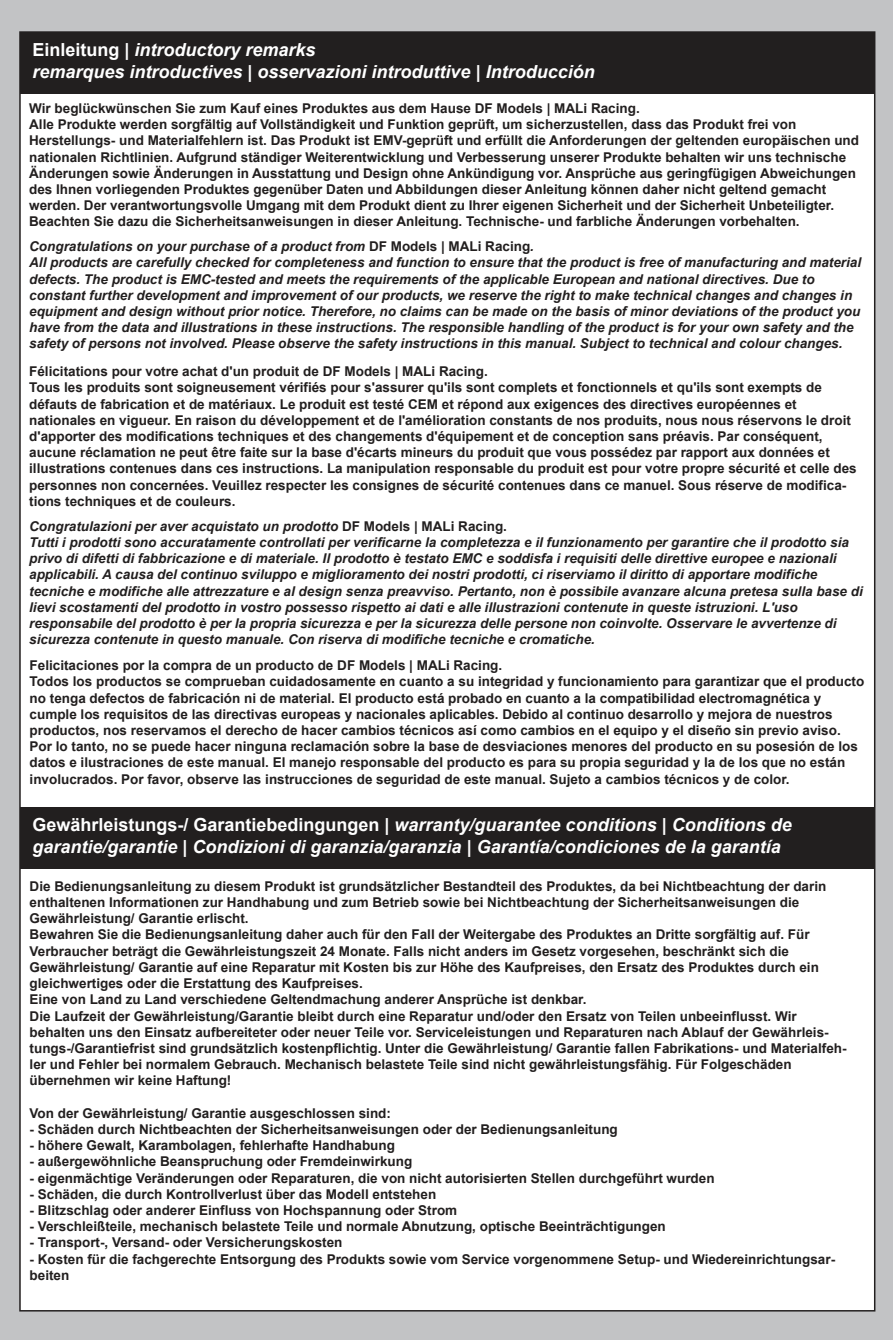
<style>
.page{position:relative;width:893px;height:1340px;background:#fff}
.page>*{position:absolute;margin:0;border:0;box-sizing:border-box;transform-origin:0 0}
.t1{font:italic 700 18px/21.6px "Arial";color:#fff}
.t2{font:700 13.5px/16.2px "Arial";color:#221f1f}
.t3{font:italic 700 13.5px/16.2px "Arial";color:#221f1f}
.s1{font-style:normal}
</style>
<div class="page">
<div style="left:0;top:0;width:893px;height:1339px;background:#c2c3c5"></div>
<div style="left:19px;top:31px;width:856px;height:1280px;background:#fff;border:1px solid #221f1f"></div>
<div style="left:20px;top:32px;width:855px;height:62px;background:#221f1f"></div>
<div style="left:20px;top:807px;width:855px;height:61px;background:#221f1f"></div>
<h1 class="t1" style="left:32px;top:41px;width:564px"><span class="s1">Einleitung |</span> introductory remarks<br>remarques introductives <span class="s1">|</span> osservazioni introduttive | Introducción</h1>
<p class="t2" style="left:29px;top:101px;width:831px">Wir beglückwünschen Sie zum Kauf eines Produktes aus dem Hause DF Models | MALi Racing.<br>Alle Produkte werden sorgfältig auf Vollständigkeit und Funktion geprüft, um sicherzustellen, dass das Produkt frei von Herstellungs- und Materialfehlern ist. Das Produkt ist EMV-geprüft und erfüllt die Anforderungen der geltenden europäischen und nationalen Richtlinien. Aufgrund ständiger Weiterentwicklung und Verbesserung unserer Produkte behalten wir uns technische Änderungen sowie Änderungen in Ausstattung und Design ohne Ankündigung vor. Ansprüche aus geringfügigen Abweichungen des Ihnen vorliegenden Produktes gegenüber Daten und Abbildungen dieser Anleitung können daher nicht geltend gemacht werden. Der verantwortungsvolle Umgang mit dem Produkt dient zu Ihrer eigenen Sicherheit und der Sicherheit Unbeteiligter.<br>Beachten Sie dazu die Sicherheitsanweisungen in dieser Anleitung. Technische- und farbliche Änderungen vorbehalten.</p>
<p class="t3" style="left:29px;top:239px;width:833px">Congratulations on your purchase of a product from <span class="s1">DF Models | MALi Racing</span>.<br>All products are carefully checked for completeness and function to ensure that the product is free of manufacturing and material defects. The product is EMC-tested and meets the requirements of the applicable European and national directives. Due to constant further development and improvement of our products, we reserve the right to make technical changes and changes in equipment and design without prior notice. Therefore, no claims can be made on the basis of minor deviations of the product you have from the data and illustrations in these instructions. The responsible handling of the product is for your own safety and the safety of persons not involved. Please observe the safety instructions in this manual. Subject to technical and colour changes.</p>
<p class="t2" style="left:29px;top:364px;width:829px">Félicitations pour votre achat d'un produit de DF Models | MALi Racing.<br>Tous les produits sont soigneusement vérifiés pour s'assurer qu'ils sont complets et fonctionnels et qu'ils sont exempts de défauts de fabrication et de matériaux. Le produit est testé CEM et répond aux exigences des directives européennes et nationales en vigueur. En raison du développement et de l'amélioration constants de nos produits, nous nous réservons le droit d'apporter des modifications techniques et des changements d'équipement et de conception sans préavis. Par conséquent, aucune réclamation ne peut être faite sur la base d'écarts mineurs du produit que vous possédez par rapport aux données et illustrations contenues dans ces instructions. La manipulation responsable du produit est pour votre propre sécurité et celle des personnes non concernées. Veuillez respecter les consignes de sécurité contenues dans ce manuel. Sous réserve de modifica&shy;tions techniques et de couleurs.</p>
<p class="t3" style="left:29px;top:519px;width:835px">Congratulazioni per aver acquistato un prodotto <span class="s1">DF Models | MALi Racing.<br></span>Tutti i prodotti sono accuratamente controllati per verificarne la completezza e il funzionamento per garantire che il prodotto sia privo di difetti di fabbricazione e di materiale. Il prodotto è testato EMC e soddisfa i requisiti delle direttive europee e nazionali applicabili. A causa del continuo sviluppo e miglioramento dei nostri prodotti, ci riserviamo il diritto di apportare modifiche tecniche e modifiche alle attrezzature e al design senza preavviso. Pertanto, non è possibile avanzare alcuna pretesa sulla base di lievi scostamenti del prodotto in vostro possesso rispetto ai dati e alle illustrazioni contenute in queste istruzioni. L'uso responsabile del prodotto è per la propria sicurezza e per la sicurezza delle persone non coinvolte. Osservare le avvertenze di sicurezza contenute in questo manuale. Con riserva di modifiche tecniche e cromatiche.</p>
<p class="t2" style="left:30px;top:658px;width:836px">Felicitaciones por la compra de un producto de DF Models | MALi Racing.<br>Todos los productos se comprueban cuidadosamente en cuanto a su integridad y funcionamiento para garantizar que el producto no tenga defectos de fabricación ni de material. El producto está probado en cuanto a la compatibilidad electromagnética y cumple los requisitos de las directivas europeas y nacionales aplicables. Debido al continuo desarrollo y mejora de nuestros productos, nos reservamos el derecho de hacer cambios técnicos así como cambios en el equipo y el diseño sin previo aviso.<br>Por lo tanto, no se puede hacer ninguna reclamación sobre la base de desviaciones menores del producto en su posesión de los datos e ilustraciones de este manual. El manejo responsable del producto es para su propia seguridad y la de los que no están involucrados. Por favor, observe las instrucciones de seguridad de este manual. Sujeto a cambios técnicos y de color.</p>
<h1 class="t1" style="left:32px;top:815px;width:761px"><span class="s1">Gewährleistungs-/ Garantiebedingungen |</span> warranty/guarantee conditions | Conditions de garantie/garantie <span class="s1">|</span> Condizioni di garanzia/garanzia | Garantía/condiciones de la garantía</h1>
<p class="t2" style="left:30px;top:879px;width:818px">Die Bedienungsanleitung zu diesem Produkt ist grundsätzlicher Bestandteil des Produktes, da bei Nichtbeachtung der darin enthaltenen Informationen zur Handhabung und zum Betrieb sowie bei Nichtbeachtung der Sicherheitsanweisungen die Gewährleistung/ Garantie erlischt.<br>Bewahren Sie die Bedienungsanleitung daher auch für den Fall der Weitergabe des Produktes an Dritte sorgfältig auf. Für Verbraucher beträgt die Gewährleistungszeit 24 Monate. Falls nicht anders im Gesetz vorgesehen, beschränkt sich die Gewährleistung/ Garantie auf eine Reparatur mit Kosten bis zur Höhe des Kaufpreises, den Ersatz des Produktes durch ein gleichwertiges oder die Erstattung des Kaufpreises.<br>Eine von Land zu Land verschiedene Geltendmachung anderer Ansprüche ist denkbar.<br>Die Laufzeit der Gewährleistung/Garantie bleibt durch eine Reparatur und/oder den Ersatz von Teilen unbeeinflusst. Wir behalten uns den Einsatz aufbereiteter oder neuer Teile vor. Serviceleistungen und Reparaturen nach Ablauf der Gewährleis&shy;tungs-/Garantiefrist sind grundsätzlich kostenpflichtig. Unter die Gewährleistung/ Garantie fallen Fabrikations- und Materialfeh&shy;ler und Fehler bei normalem Gebrauch. Mechanisch belastete Teile sind nicht gewährleistungsfähig. Für Folgeschäden übernehmen wir keine Haftung!</p>
<p class="t2" style="left:30px;top:1106px;width:363px">Von der Gewährleistung/ Garantie ausgeschlossen sind:</p>
<p class="t2" style="left:30px;top:1122px;width:590px">- Schäden durch Nichtbeachten der Sicherheitsanweisungen oder der Bedienungsanleitung</p>
<p class="t2" style="left:30px;top:1138px;width:367px">- höhere Gewalt, Karambolagen, fehlerhafte Handhabung</p>
<p class="t2" style="left:30px;top:1154px;width:384px">- außergewöhnliche Beanspruchung oder Fremdeinwirkung</p>
<p class="t2" style="left:30px;top:1170px;width:686px">- eigenmächtige Veränderungen oder Reparaturen, die von nicht autorisierten Stellen durchgeführt wurden</p>
<p class="t2" style="left:30px;top:1187px;width:408px">- Schäden, die durch Kontrollverlust über das Modell entstehen</p>
<p class="t2" style="left:30px;top:1203px;width:429px">- Blitzschlag oder anderer Einfluss von Hochspannung oder Strom</p>
<p class="t2" style="left:30px;top:1219px;width:638px">- Verschleißteile, mechanisch belastete Teile und normale Abnutzung, optische Beeinträchtigungen</p>
<p class="t2" style="left:30px;top:1235px;width:314px">- Transport-, Versand- oder Versicherungskosten</p>
<p class="t2" style="left:30px;top:1251px;width:807px">- Kosten für die fachgerechte Entsorgung des Produkts sowie vom Service vorgenommene Setup- und Wiedereinrichtungsar&shy;beiten</p>
</div>
